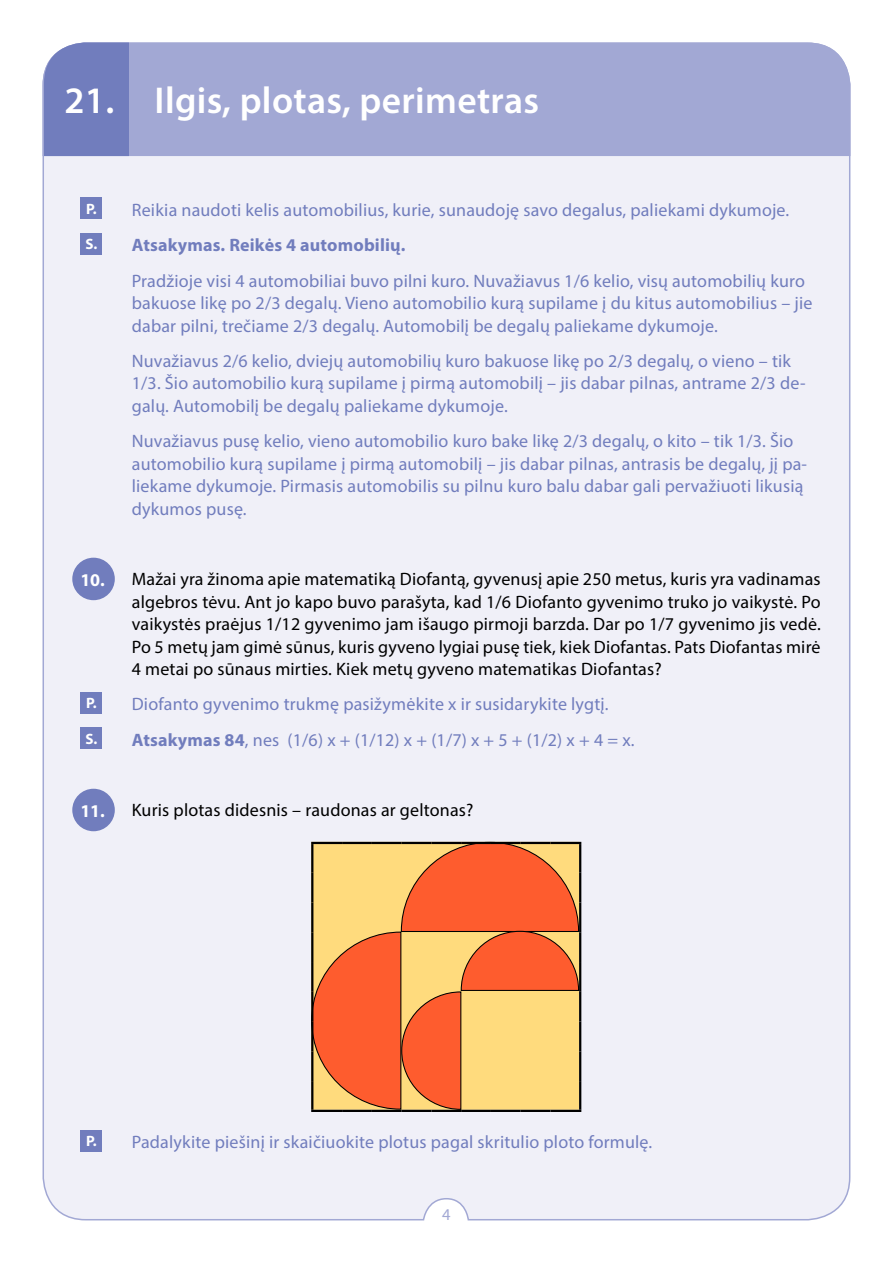
<style>
.page{position:relative;width:893px;height:1263px;background:#fff}
.page>*{position:absolute;margin:0;border:0;box-sizing:border-box;transform-origin:0 0}
.t1{font:600 37.5px "Myriad Pro";letter-spacing:.01em;color:#fff}
._4__Atsakymas{font:18px/22.5px "Myriad Pro";letter-spacing:.01em;color:#717dbd}
._2__Užduotis_12_pt{font:18px/22.5px "Myriad Pro";letter-spacing:.01em;color:#000;text-align:justify}
._4__Atsakymas-2{font:700 18px "Myriad Pro";letter-spacing:.01em;color:#717dbd}
.t2{font:700 18px "Myriad Pro";color:#fff}
.t3{font:16.5px "Myriad Pro";color:#a2a8d4}
.t4{font:700 15px "Myriad Pro";color:#fff}
.s1{font-weight:700}
</style>
<div class="page">
<div style="left:42px;top:42px;width:809px;height:1179px;background:#f0f0f8"></div>
<div style="left:43px;top:43px;width:807px;height:113px;background:#a2a8d4"></div>
<div style="left:44px;top:43px;width:85px;height:113px;background:#717dbd"></div>
<div style="left:81px;top:198px;width:21px;height:21px;background:#717dbd"></div>
<div style="left:81px;top:233px;width:21px;height:21px;background:#717dbd"></div>
<div style="left:72px;top:558px;width:43px;height:42px;background:#717dbd;border-radius:50%"></div>
<div style="left:81px;top:692px;width:21px;height:21px;background:#717dbd"></div>
<div style="left:81px;top:727px;width:21px;height:22px;background:#717dbd"></div>
<div style="left:72px;top:789px;width:43px;height:42px;background:#717dbd;border-radius:50%"></div>
<div style="left:81px;top:1130px;width:21px;height:21px;background:#717dbd"></div>
<svg style="left:311px;top:841px;width:269px;height:269px"></svg>
<hr style="left:311px;top:842px;width:31px;height:2px;background:#000">
<hr style="left:311px;top:844px;width:2px;height:29px;background:#000">
<hr style="left:342px;top:842px;width:30px;height:2px;background:#000">
<hr style="left:372px;top:842px;width:30px;height:2px;background:#000">
<hr style="left:402px;top:842px;width:29px;height:2px;background:#000">
<hr style="left:431px;top:842px;width:30px;height:2px;background:#000">
<hr style="left:461px;top:842px;width:30px;height:2px;background:#000">
<hr style="left:491px;top:842px;width:30px;height:2px;background:#000">
<hr style="left:521px;top:842px;width:29px;height:2px;background:#000">
<hr style="left:550px;top:842px;width:31px;height:2px;background:#000">
<hr style="left:579px;top:844px;width:2px;height:29px;background:#000">
<hr style="left:311px;top:873px;width:2px;height:29px;background:#000">
<hr style="left:579px;top:873px;width:2px;height:29px;background:#000">
<hr style="left:311px;top:902px;width:2px;height:30px;background:#000">
<hr style="left:579px;top:902px;width:2px;height:30px;background:#000">
<hr style="left:311px;top:932px;width:2px;height:30px;background:#000">
<hr style="left:579px;top:932px;width:2px;height:30px;background:#000">
<hr style="left:311px;top:962px;width:2px;height:30px;background:#000">
<hr style="left:579px;top:962px;width:2px;height:30px;background:#000">
<hr style="left:311px;top:992px;width:2px;height:29px;background:#000">
<hr style="left:579px;top:992px;width:2px;height:29px;background:#000">
<hr style="left:311px;top:1021px;width:2px;height:30px;background:#000">
<hr style="left:579px;top:1021px;width:2px;height:30px;background:#000">
<hr style="left:311px;top:1051px;width:2px;height:30px;background:#000">
<hr style="left:579px;top:1051px;width:2px;height:30px;background:#000">
<hr style="left:311px;top:1081px;width:2px;height:29px;background:#000">
<hr style="left:579px;top:1081px;width:2px;height:29px;background:#000">
<hr style="left:311px;top:1110px;width:31px;height:2px;background:#000">
<hr style="left:342px;top:1110px;width:30px;height:2px;background:#000">
<hr style="left:372px;top:1110px;width:30px;height:2px;background:#000">
<hr style="left:402px;top:1110px;width:29px;height:2px;background:#000">
<hr style="left:431px;top:1110px;width:30px;height:2px;background:#000">
<hr style="left:461px;top:1110px;width:30px;height:2px;background:#000">
<hr style="left:491px;top:1110px;width:30px;height:2px;background:#000">
<hr style="left:521px;top:1110px;width:29px;height:2px;background:#000">
<hr style="left:550px;top:1110px;width:31px;height:2px;background:#000">
<h1 class="t1" style="left:64px;top:77px;width:476px">21. Ilgis, plotas, perimetras</h1>
<p class="t4" style="left:86px;top:199px;width:12px">P.</p>
<p class="_4__Atsakymas" style="left:132px;top:199px;width:659px">Reikia naudoti kelis automobilius, kurie, sunaudoję savo degalus, paliekami dykumoje.</p>
<p class="t4" style="left:85px;top:235px;width:13px">S.</p>
<p class="_4__Atsakymas-2" style="left:132px;top:234px;width:275px">Atsakymas. Reikės 4 automobilių.</p>
<p class="_4__Atsakymas" style="left:132px;top:269px;width:682px">Pradžioje visi 4 automobiliai buvo pilni kuro. Nuvažiavus 1/6 kelio, visų automobilių kuro bakuose likę po 2/3 degalų. Vieno automobilio kurą supilame į du kitus automobilius – jie dabar pilni, trečiame 2/3 degalų. Automobilį be degalų paliekame dykumoje.</p>
<p class="_4__Atsakymas" style="left:132px;top:349px;width:675px">Nuvažiavus 2/6 kelio, dviejų automobilių kuro bakuose likę po 2/3 degalų, o vieno – tik<br>1/3. Šio automobilio kurą supilame į pirmą automobilį – jis dabar pilnas, antrame 2/3 de&shy;galų. Automobilį be degalų paliekame dykumoje.</p>
<p class="_4__Atsakymas" style="left:132px;top:430px;width:677px">Nuvažiavus pusę kelio, vieno automobilio kuro bake likę 2/3 degalų, o kito – tik 1/3. Šio automobilio kurą supilame į pirmą automobilį – jis dabar pilnas, antrasis be degalų, jį pa&shy;liekame dykumoje. Pirmasis automobilis su pilnu kuro balu dabar gali pervažiuoti likusią dykumos pusę.</p>
<p class="t2" style="left:80px;top:568px;width:26px">10.</p>
<p class="_2__Užduotis_12_pt" style="left:132px;top:568px;width:690px">Mažai yra žinoma apie matematiką Diofantą, gyvenusį apie 250 metus, kuris yra vadinamas algebros tėvu. Ant jo kapo buvo parašyta, kad 1/6 Diofanto gyvenimo truko jo vaikystė. Po vaikystės praėjus 1/12 gyvenimo jam išaugo pirmoji barzda. Dar po 1/7 gyvenimo jis vedė.<br>Po 5 metų jam gimė sūnus, kuris gyveno lygiai pusę tiek, kiek Diofantas. Pats Diofantas mirė 4 metai po sūnaus mirties. Kiek metų gyveno matematikas Diofantas?</p>
<p class="t4" style="left:86px;top:694px;width:12px">P.</p>
<p class="_4__Atsakymas" style="left:132px;top:693px;width:478px">Diofanto gyvenimo trukmę pasižymėkite x ir susidarykite lygtį.</p>
<p class="t4" style="left:85px;top:729px;width:13px">S.</p>
<p class="_4__Atsakymas" style="left:132px;top:728px;width:504px"><span class="s1">Atsakymas 84</span>, nes (1/6) x + (1/12) x + (1/7) x + 5 + (1/2) x + 4 = x.</p>
<p class="t2" style="left:80px;top:799px;width:26px">11.</p>
<p class="_2__Užduotis_12_pt" style="left:132px;top:799px;width:343px">Kuris plotas didesnis – raudonas ar geltonas?</p>
<p class="t4" style="left:86px;top:1131px;width:12px">P.</p>
<p class="_4__Atsakymas" style="left:132px;top:1130px;width:522px">Padalykite piešinį ir skaičiuokite plotus pagal skritulio ploto formulę.</p>
<p class="t3" style="left:442px;top:1205px;width:10px">4</p>
</div>
